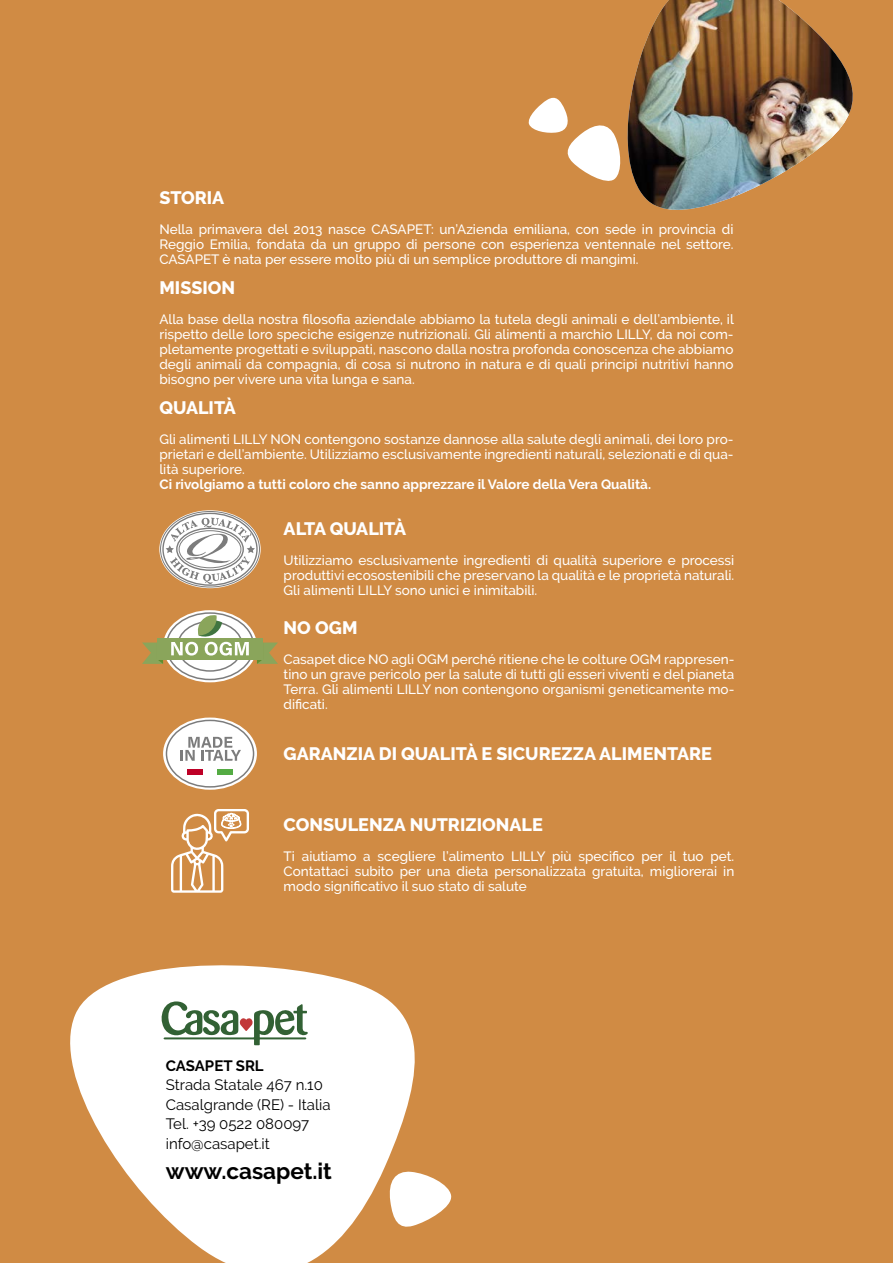
<style>
.page{position:relative;width:893px;height:1263px;background:#d08b44}
.page>*{position:absolute;margin:0;border:0;box-sizing:border-box;transform-origin:0 0}
.t1{font:700 22.5px "Raleway";color:#000}
.t2{font:800 18px "Raleway";color:#fff}
.t3{font:15px/19.5px "Raleway";color:#000}
.t4{font:700 15px "Raleway";color:#000}
.t5{font:500 13.5px/15px "Raleway";color:#fff;text-align:justify}
.t6{font:700 13.5px "Raleway";color:#fff}
</style>
<div class="page">
<svg style="left:70px;top:965px;width:345px;height:298px;fill:#fff"></svg>
<img style="left:627px;top:0;width:226px;height:210px">
<svg style="left:161px;top:1001px;width:147px;height:44px"></svg>
<svg style="left:161px;top:511px;width:98px;height:76px"></svg>
<div style="left:162px;top:513px;width:96px;height:73px;border:1px solid #7c7c7c;border-radius:50%"></div>
<svg style="left:166px;top:518px;width:89px;height:66px"></svg>
<svg style="left:142px;top:611px;width:136px;height:70px"></svg>
<div style="left:164px;top:719px;width:92px;height:70px;background:#fff;border-radius:50%"></div>
<div style="left:163px;top:717px;width:94px;height:73px;border:2px solid #fff;border-radius:50%"></div>
<div style="left:166px;top:720px;width:88px;height:68px;border:1px solid #7c7c7c;border-radius:50%"></div>
<svg style="left:180px;top:737px;width:61px;height:24px"></svg>
<div style="left:187px;top:769px;width:15px;height:6px;background:#be0027"></div>
<div style="left:218px;top:769px;width:15px;height:6px;background:#54ab43"></div>
<svg style="left:171px;top:809px;width:78px;height:84px"></svg>
<svg style="left:388px;top:1170px;width:64px;height:60px"></svg>
<svg style="left:528px;top:97px;width:93px;height:84px"></svg>
<h2 class="t2" style="left:159px;top:187px;width:66px">STORIA</h2>
<p class="t5" style="left:159px;top:222px;width:576px">Nella primavera del 2013 nasce CASAPET: un’Azienda emiliana, con sede in provincia di Reggio Emilia, fondata da un gruppo di persone con esperienza ventennale nel settore.<br>CASAPET è nata per essere molto più di un semplice produttore di mangimi.</p>
<h2 class="t2" style="left:159px;top:277px;width:77px">MISSION</h2>
<p class="t5" style="left:159px;top:312px;width:576px">Alla base della nostra filosofia aziendale abbiamo la tutela degli animali e dell’ambiente, il rispetto delle loro speciche esigenze nutrizionali. Gli alimentia marchio LILLY, da noi com&shy;pletamente progettati e sviluppati, nascono dalla nostra profonda conoscenza che abbiamo degli animali da compagnia, di cosa si nutrono in natura e di quali principi nutritivi hanno bisogno per vivere una vita lunga e sana.</p>
<h2 class="t2" style="left:159px;top:397px;width:78px">QUALITÀ</h2>
<p class="t5" style="left:159px;top:432px;width:576px">Gli alimenti LILLY NON contengono sostanze dannose alla salute degli animali, dei loro pro&shy;prietari e dell’ambiente. Utilizziamo esclusivamente ingredienti naturali, selezionati e di qua&shy;lità superiore.</p>
<p class="t6" style="left:159px;top:477px;width:493px">Ci rivolgiamo a tutti coloro che sanno apprezzare il Valore della Vera Qualità.</p>
<h2 class="t2" style="left:284px;top:518px;width:124px">ALTA QUALITÀ</h2>
<p class="t5" style="left:284px;top:552px;width:452px;text-align:left">Utilizziamo esclusivamente ingredienti di qualità superiore e processi produttivi ecosostenibili che preservano la qualità e le proprietà naturali.<br>Gli alimenti LILLY sono unici e inimitabili.</p>
<h2 class="t2" style="left:284px;top:617px;width:75px">NO OGM</h2>
<p class="t5" style="left:284px;top:651px;width:452px">Casapet dice NO agli OGM perché ritiene che le colture OGM rappresen&shy;tino un grave pericolo per la salute di tutti gli esseri viventi e del pianeta Terra. Gli alimenti LILLY non contengono organismi geneticamente mo&shy;dificati.</p>
<h2 class="t2" style="left:284px;top:743px;width:430px">GARANZIA DI QUALITÀ E SICUREZZA ALIMENTARE</h2>
<h2 class="t2" style="left:284px;top:815px;width:261px">CONSULENZA NUTRIZIONALE</h2>
<p class="t5" style="left:284px;top:849px;width:452px;text-align:left">Ti aiutiamo a scegliere l’alimento LILLY più specifico per il tuo pet.<br>Contattaci subito per una dieta personalizzata gratuita, migliorerai in modo significativo il suo stato di salute</p>
<p class="t4" style="left:166px;top:1057px;width:99px">CASAPET SRL</p>
<p class="t3" style="left:166px;top:1075px;width:166px">Strada Statale 467 n.10<br>Casalgrande (RE) - Italia<br>Tel. +39 0522 080097 info@casapet.it</p>
<h1 class="t1" style="left:166px;top:1158px;width:168px">www.casapet.it</h1>
</div>
